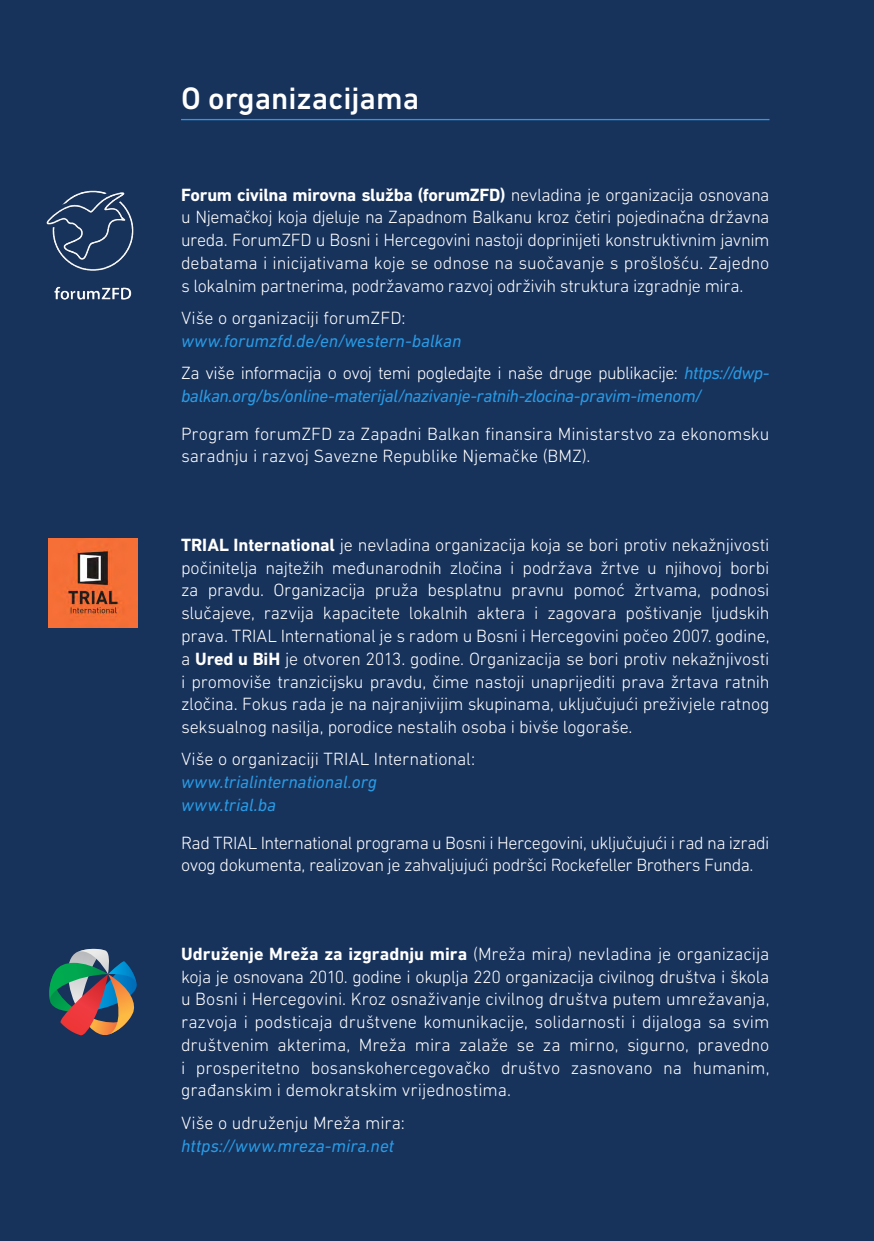
<style>
.page{position:relative;width:874px;height:1241px;background:#fff}
.page>*{position:absolute;margin:0;border:0;box-sizing:border-box;transform-origin:0 0}
.t1{font:500 31.5px "DIN Next CYR";color:#fff}
.t2{font:300 18.03px/22.8px "DIN Next CYR";letter-spacing:-.01em;color:#fff;text-align:justify}
.t3{font:italic 18.03px/22.8px "DIN Next CYR";letter-spacing:-.015em;color:#299be5}
.t4{font:300 18.03px/32.4px "DIN Next CYR";letter-spacing:-.03em;color:#fff}
.s1{font-weight:700}
.s2{font-weight:400;font-style:italic;color:#299be5}
</style>
<div class="page">
<div style="left:0;top:0;width:873px;height:1240px;background:#17325b"></div>
<hr style="left:181px;top:119px;width:588px;height:1px;background:#299be5">
<img style="left:46px;top:190px;width:88px;height:110px">
<svg style="left:49px;top:948px;width:88px;height:87px"></svg>
<img style="left:48px;top:538px;width:89px;height:89px">
<h1 class="t1" style="left:181px;top:80px;width:239px">O organizacijama</h1>
<p class="t2" style="left:181px;top:183px;width:589px"><span class="s1">Forum civilna mirovna služba (forumZFD)</span> nevladina je organizacija osnovana u Njemačkoj koja djeluje na Zapadnom Balkanu kroz četiri pojedinačna državna ureda. ForumZFD u Bosni i Hercegovini nastoji doprinijeti konstruktivnim javnim debatama i inicijativama koje se odnose na suočavanje s prošlošću. Zajedno s lokalnim partnerima, podržavamo razvoj održivih struktura izgradnje mira.</p>
<p class="t2" style="left:181px;top:306px;width:226px">Više o organizaciji forumZFD:</p>
<p class="t4" style="left:181px;top:324px;width:589px"><span class="s2">www.forumzfd.de/en/western-balkan<br></span>Za više informacija o ovoj temi pogledajte i naše druge publikacije: <span class="s2">https://dwp-</span></p>
<p class="t3" style="left:181px;top:384px;width:522px">balkan.org/bs/online-materijal/nazivanje-ratnih-zlocina-pravim-imenom/</p>
<p class="t2" style="left:181px;top:422px;width:589px">Program forumZFD za Zapadni Balkan finansira Ministarstvo za ekonomsku saradnju i razvoj Savezne Republike Njemačke (BMZ).</p>
<p class="t2" style="left:181px;top:533px;width:589px"><span class="s1">TRIAL International</span> je nevladina organizacija koja se bori protiv nekažnjivosti počinitelja najtežih međunarodnih zločina i podržava žrtve u njihovoj borbi za pravdu. Organizacija pruža besplatnu pravnu pomoć žrtvama, podnosi slučajeve, razvija kapacitete lokalnih aktera i zagovara poštivanje ljudskih prava. TRIAL International je s radom u Bosni i Hercegovini počeo 2007. godine, a <span class="s1">Ured u BiH</span> je otvoren 2013. godine. Organizacija se bori protiv nekažnjivosti i promoviše tranzicijsku pravdu, čime nastoji unaprijediti prava žrtava ratnih zločina. Fokus rada je na najranjivijim skupinama, uključujući preživjele ratnog seksualnog nasilja, porodice nestalih osoba i bivše logoraše.</p>
<p class="t2" style="left:181px;top:747px;width:295px">Više o organizaciji TRIAL International:</p>
<p class="t3" style="left:181px;top:770px;width:197px">www.trialinternational.org www.trial.ba</p>
<p class="t2" style="left:181px;top:830px;width:589px">Rad TRIAL International programa u Bosni i Hercegovini, uključujući i rad na izradi ovog dokumenta, realizovan je zahvaljujući podršci Rockefeller Brothers Funda.</p>
<p class="t2" style="left:181px;top:942px;width:589px"><span class="s1">Udruženje Mreža za izgradnju mira</span> (Mreža mira) nevladina je organizacija koja je osnovana 2010. godine i okuplja 220 organizacija civilnog društva i škola u Bosni i Hercegovini. Kroz osnaživanje civilnog društva putem umrežavanja, razvoja i podsticaja društvene komunikacije, solidarnosti i dijaloga sa svim društvenim akterima, Mreža mira zalaže se za mirno, sigurno, pravedno i prosperitetno bosanskohercegovačko društvo zasnovano na humanim, građanskim i demokratskim vrijednostima.</p>
<p class="t2" style="left:181px;top:1110px;width:225px">Više o udruženju Mreža mira:</p>
<p class="t3" style="left:181px;top:1133px;width:214px">https://www.mreza-mira.net</p>
</div>
